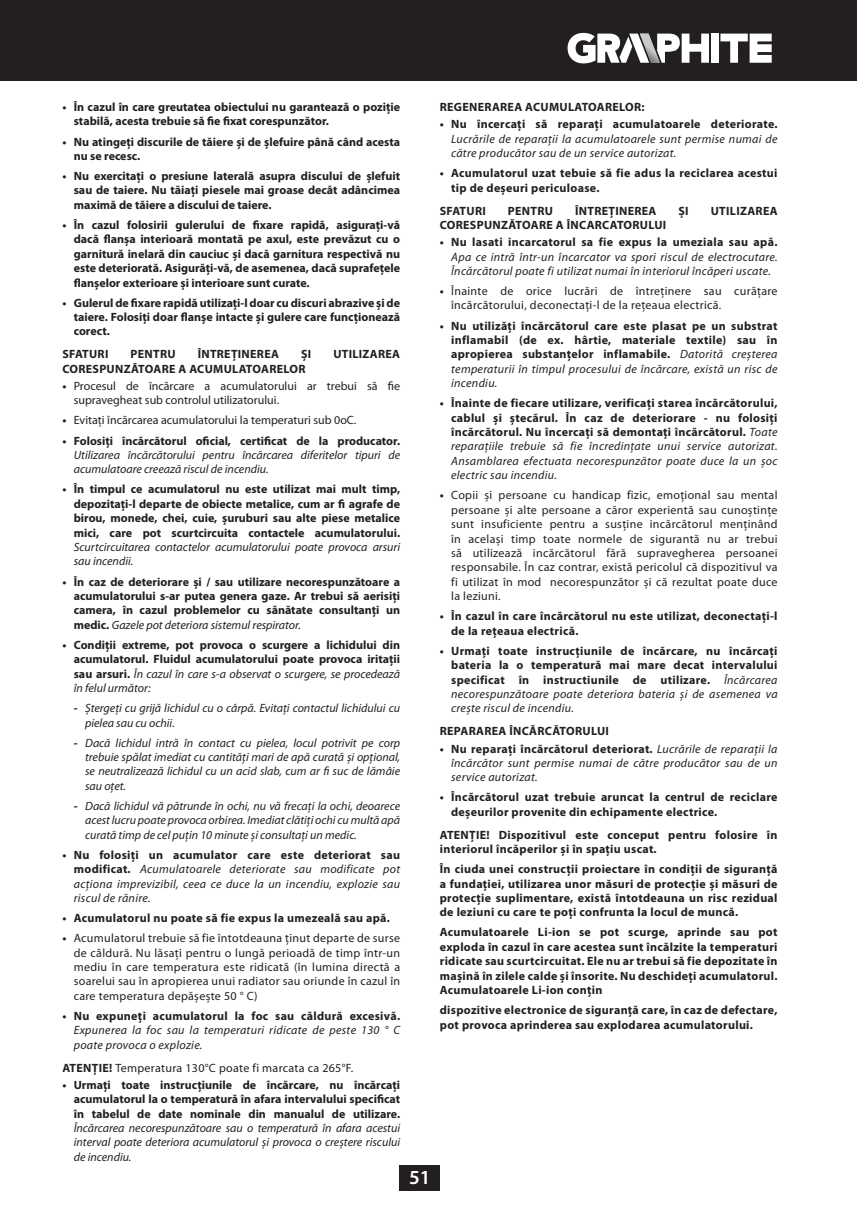
<style>
.page{position:relative;width:857px;height:1225px;background:#fff}
.page>*{position:absolute;margin:0;border:0;box-sizing:border-box;transform-origin:0 0}
.t1{font:600 20px "Myriad Pro";color:#fff}
.t2{font:700 12px/14.4px "Myriad Pro";letter-spacing:.025em;color:#231f20;text-align:justify}
.t3{font:italic 12px/14.4px "Myriad Pro";color:#231f20;text-align:justify}
.t4{font:12px/14.4px "Myriad Pro";letter-spacing:.025em;color:#231f20;text-align:justify}
.t5{font:italic 12px/14.4px "Myriad Pro";letter-spacing:.025em;color:#231f20}
.t6{font:700 12px/14.4px "Myriad Pro";color:#231f20}
.t7{font:12px/14.4px "Myriad Pro";color:#231f20}
.s1{font-weight:700}
.s2{font-weight:400;font-style:italic}
.s3{font-weight:700;font-style:normal}
</style>
<div class="page">
<div style="left:399px;top:1165px;width:41px;height:26px;background:#231f20"></div>
<div style="left:0;top:0;width:856px;height:81px;background:#231f20"></div>
<svg style="left:720px;top:34px;width:51px;height:29px"></svg>
<div style="left:710px;top:34px;width:8px;height:29px;background:#fff"></div>
<svg style="left:567px;top:33px;width:141px;height:30px"></svg>
<p class="t6" style="left:74px;top:101px;width:328px;text-indent:-11px">• În cazul în care greutatea obiectului nu garantează o poziție stabilă, acesta trebuie să fie fixat corespunzător.</p>
<p class="t6" style="left:74px;top:135px;width:328px;text-indent:-11px">• Nu atingeți discurile de tăiere și de șlefuire până când acesta nu se recesc.</p>
<p class="t2" style="left:74px;top:170px;width:327px;text-indent:-11px">• Nu exercitați o presiune laterală asupra discului de șlefuit sau de taiere. Nu tăiați piesele mai groase decât adâncimea maximă de tăiere a discului de taiere.</p>
<p class="t2" style="left:74px;top:218px;width:328px;text-indent:-11px">• În cazul folosirii gulerului de fixare rapidă, asigurați-vă dacă flanșa interioară montată pe axul, este prevăzut cu o garnitură inelară din cauciuc și dacă garnitura respectivă nu este deteriorată. Asigurăți-vă, de asemenea, dacă suprafețele flanșelor exterioare și interioare sunt curate.</p>
<p class="t2" style="left:74px;top:296px;width:328px;text-indent:-11px">• Gulerul de fixare rapidă utilizați-l doar cu discuri abrazive și de taiere. Folosiți doar flanșe intacte și gulere care funcționează corect.</p>
<p class="t2" style="left:62px;top:348px;width:47px">SFATURI</p>
<p class="t2" style="left:130px;top:348px;width:47px">PENTRU</p>
<p class="t2" style="left:197px;top:348px;width:83px">ÎNTREȚINEREA</p>
<p class="t2" style="left:301px;top:348px;width:12px">ȘI</p>
<p class="t2" style="left:333px;top:348px;width:68px">UTILIZAREA</p>
<p class="t2" style="left:62px;top:362px;width:244px">CORESPUNZĂTOARE A ACUMULATOARELOR</p>
<p class="t7" style="left:74px;top:379px;width:327px;text-indent:-11px"><span class="s1">•</span> Procesul de încărcare a acumulatorului ar trebui să fie supravegheat sub controlul utilizatorului.</p>
<p class="t7" style="left:62px;top:414px;width:295px"><span class="s1">•</span> Evitați încărcarea acumulatorului la temperaturi sub 0oC.</p>
<p class="t6" style="left:62px;top:434px;width:339px">• Folosiți încărcătorul oficial, certificat de la producator.</p>
<p class="t3" style="left:74px;top:448px;width:328px">Utilizarea încărcătorului pentru încărcarea diferitelor tipuri de acumulatoare creează riscul de incendiu.</p>
<p class="t2" style="left:74px;top:483px;width:328px;text-indent:-11px">• În timpul ce acumulatorul nu este utilizat mai mult timp, depozitați-l departe de obiecte metalice, cum ar fi agrafe de birou, monede, chei, cuie, șuruburi sau alte piese metalice mici, care pot scurtcircuita contactele acumulatorului.</p>
<p class="t3" style="left:74px;top:540px;width:328px">Scurtcircuitarea contactelor acumulatorului poate provoca arsuri sau incendii.</p>
<p class="t2" style="left:74px;top:575px;width:328px;text-indent:-11px">• În caz de deteriorare și / sau utilizare necorespunzătoare a acumulatorului s-ar putea genera gaze. Ar trebui să aerisiți camera, în cazul problemelor cu sănătate consultanți un medic. <span class="s2">Gazele pot deteriora sistemul respirator.</span></p>
<p class="t2" style="left:74px;top:638px;width:328px;text-indent:-11px">• Condiții extreme, pot provoca o scurgere a lichidului din acumulatorul. Fluidul acumulatorului poate provoca iritații sau arsuri. <span class="s2">În cazul în care s-a observat o scurgere, se procedează în felul următor:</span></p>
<p class="t3" style="left:85px;top:701px;width:316px;text-indent:-11px"><span class="s3">-</span> Ștergeți cu grijă lichidul cu o cârpă. Evitați contactul lichidului cu pielea sau cu ochii.</p>
<p class="t3" style="left:85px;top:736px;width:316px;text-indent:-11px"><span class="s3">-</span> Dacă lichidul intră în contact cu pielea, locul potrivit pe corp trebuie spălat imediat cu cantități mari de apă curată și opțional, se neutralizează lichidul cu un acid slab, cum ar fi suc de lămâie sau oțet.</p>
<p class="t3" style="left:85px;top:799px;width:316px;text-indent:-11px"><span class="s3">-</span> Dacă lichidul vă pătrunde în ochi, nu vă frecaţi la ochi, deoarece acest lucru poate provoca orbirea. Imediat clătiți ochi cu multă apă curată timp de cel puțin 10 minute și consultați un medic.</p>
<p class="t3" style="left:74px;top:848px;width:327px;text-indent:-11px"><span class="s3">• Nu folosiți un acumulator care este deteriorat sau modificat.</span> Acumulatoarele deteriorate sau modificate pot acționa imprevizibil, ceea ce duce la un incendiu, explozie sau riscul de rănire.</p>
<p class="t2" style="left:62px;top:911px;width:329px">• Acumulatorul nu poate să fie expus la umezeală sau apă.</p>
<p class="t4" style="left:74px;top:931px;width:328px;text-indent:-11px"><span class="s1">•</span> Acumulatorul trebuie să fie întotdeauna ținut departe de surse de căldură. Nu lăsați pentru o lungă perioadă de timp într-un mediu în care temperatura este ridicată (în lumina directă a soarelui sau în apropierea unui radiator sau oriunde în cazul în care temperatura depășește 50 ° C)</p>
<p class="t2" style="left:62px;top:1009px;width:339px">• Nu expuneți acumulatorul la foc sau căldură excesivă.</p>
<p class="t5" style="left:74px;top:1023px;width:327px">Expunerea la foc sau la temperaturi ridicate de peste 130 ° C poate provoca o explozie.</p>
<p class="t4" style="left:62px;top:1061px;width:292px"><span class="s1">ATENȚIE!</span> Temperatura 130°C poate fi marcata ca 265°F.</p>
<p class="t2" style="left:74px;top:1078px;width:328px;text-indent:-11px">• Urmați toate instrucțiunile de încărcare, nu încărcați acumulatorul la o temperatură în afara intervalului specificat în tabelul de date nominale din manualul de utilizare.</p>
<p class="t3" style="left:74px;top:1121px;width:328px">Încărcarea necorespunzătoare sau o temperatură în afara acestui interval poate deteriora acumulatorul și provoca o creștere riscului de incendiu.</p>
<h1 class="t1" style="left:409px;top:1170px;width:23px">51</h1>
<p class="t2" style="left:439px;top:101px;width:206px">REGENERAREA ACUMULATOARELOR:</p>
<p class="t2" style="left:439px;top:118px;width:339px">• Nu încercaţi să reparaţi acumulatoarele deteriorate.</p>
<p class="t5" style="left:451px;top:132px;width:328px">Lucrările de reparații la acumulatoarele sunt permise numai de către producător sau de un service autorizat.</p>
<p class="t2" style="left:451px;top:167px;width:328px;text-indent:-11px">• Acumulatorul uzat tebuie să fie adus la reciclarea acestui tip de deșeuri periculoase.</p>
<p class="t2" style="left:439px;top:204px;width:47px">SFATURI</p>
<p class="t2" style="left:507px;top:204px;width:47px">PENTRU</p>
<p class="t2" style="left:575px;top:204px;width:83px">ÎNTREȚINEREA</p>
<p class="t2" style="left:678px;top:204px;width:12px">ȘI</p>
<p class="t2" style="left:710px;top:204px;width:68px">UTILIZAREA</p>
<p class="t2" style="left:439px;top:218px;width:228px">CORESPUNZĂTOARE A ÎNCARCATORULUI</p>
<p class="t2" style="left:439px;top:236px;width:339px">• Nu lasati incarcatorul sa fie expus la umeziala sau apă.</p>
<p class="t5" style="left:451px;top:250px;width:328px">Apa ce intră într-un încarcator va spori riscul de electrocutare.<br>Încărcătorul poate fi utilizat numai în interiorul încăperi uscate.</p>
<p class="t4" style="left:451px;top:284px;width:328px;text-indent:-11px"><span class="s1">•</span> Înainte de orice lucrări de întreținere sau curățare încărcătorului, deconectați-l de la rețeaua electrică.</p>
<p class="t2" style="left:451px;top:319px;width:328px;text-indent:-11px">• Nu utilizăți încărcătorul care este plasat pe un substrat inflamabil (de ex. hârtie, materiale textile) sau în apropierea substanțelor inflamabile. <span class="s2">Datorită creșterea temperaturii în timpul procesului de încărcare, există un risc de incendiu.</span></p>
<p class="t2" style="left:451px;top:397px;width:328px;text-indent:-11px">• Înainte de fiecare utilizare, verificați starea încărcătorului, cablul și ștecărul. În caz de deteriorare - nu folosiți încărcătorul. Nu încercați să demontați încărcătorul. <span class="s2">Toate reparațiile trebuie să fie încredințate unui service autorizat.<br>Ansamblarea efectuata necorespunzător poate duce la un șoc electric sau incendiu.</span></p>
<p class="t4" style="left:451px;top:489px;width:328px;text-indent:-11px"><span class="s1">•</span> Copii și persoane cu handicap fizic, emoțional sau mental persoane și alte persoane a căror experientă sau cunoștințe sunt insuficiente pentru a susține incărcătorul menținând în același timp toate normele de sigurantă nu ar trebui să utilizează incărcătorul fără supravegherea persoanei responsabile. În caz contrar, există pericolul că dispozitivul va fi utilizat în mod necorespunzător și că rezultat poate duce la leziuni.</p>
<p class="t2" style="left:451px;top:610px;width:328px;text-indent:-11px">• În cazul în care încărcătorul nu este utilizat, deconectați-l de la rețeaua electrică.</p>
<p class="t2" style="left:451px;top:644px;width:328px;text-indent:-11px">• Urmați toate instrucțiunile de încărcare, nu încărcați bateria la o temperatură mai mare decat intervalului specificat în instructiunile de utilizare. <span class="s2">Încărcarea necorespunzătoare poate deteriora bateria și de asemenea va crește riscul de incendiu.</span></p>
<p class="t2" style="left:439px;top:725px;width:170px">REPARAREA ÎNCĂRCĂTORULUI</p>
<p class="t3" style="left:451px;top:742px;width:328px;text-indent:-11px"><span class="s3">• Nu reparați încărcătorul deteriorat.</span> Lucrările de reparații la încărcător sunt permise numai de către producător sau de un service autorizat.</p>
<p class="t2" style="left:451px;top:791px;width:328px;text-indent:-11px">• Încărcătorul uzat trebuie aruncat la centrul de reciclare deșeurilor provenite din echipamente electrice.</p>
<p class="t2" style="left:439px;top:828px;width:339px">ATENȚIE! Dispozitivul este conceput pentru folosire în interiorul încăperilor și în spațiu uscat.</p>
<p class="t2" style="left:439px;top:862px;width:339px">În ciuda unei construcții proiectare în condiții de siguranță a fundației, utilizarea unor măsuri de protecție și măsuri de protecție suplimentare, există întotdeauna un risc rezidual de leziuni cu care te poți confrunta la locul de muncă.</p>
<p class="t2" style="left:439px;top:926px;width:339px">Acumulatoarele Li-ion se pot scurge, aprinde sau pot exploda în cazul în care acestea sunt încălzite la temperaturi ridicate sau scurtcircuitat. Ele nu ar trebui să fie depozitate în mașină în zilele calde și însorite. Nu deschideți acumulatorul.<br>Acumulatoarele Li-ion conțin</p>
<p class="t2" style="left:439px;top:1003px;width:339px">dispozitive electronice de siguranță care, în caz de defectare, pot provoca aprinderea sau explodarea acumulatorului.</p>
</div>
